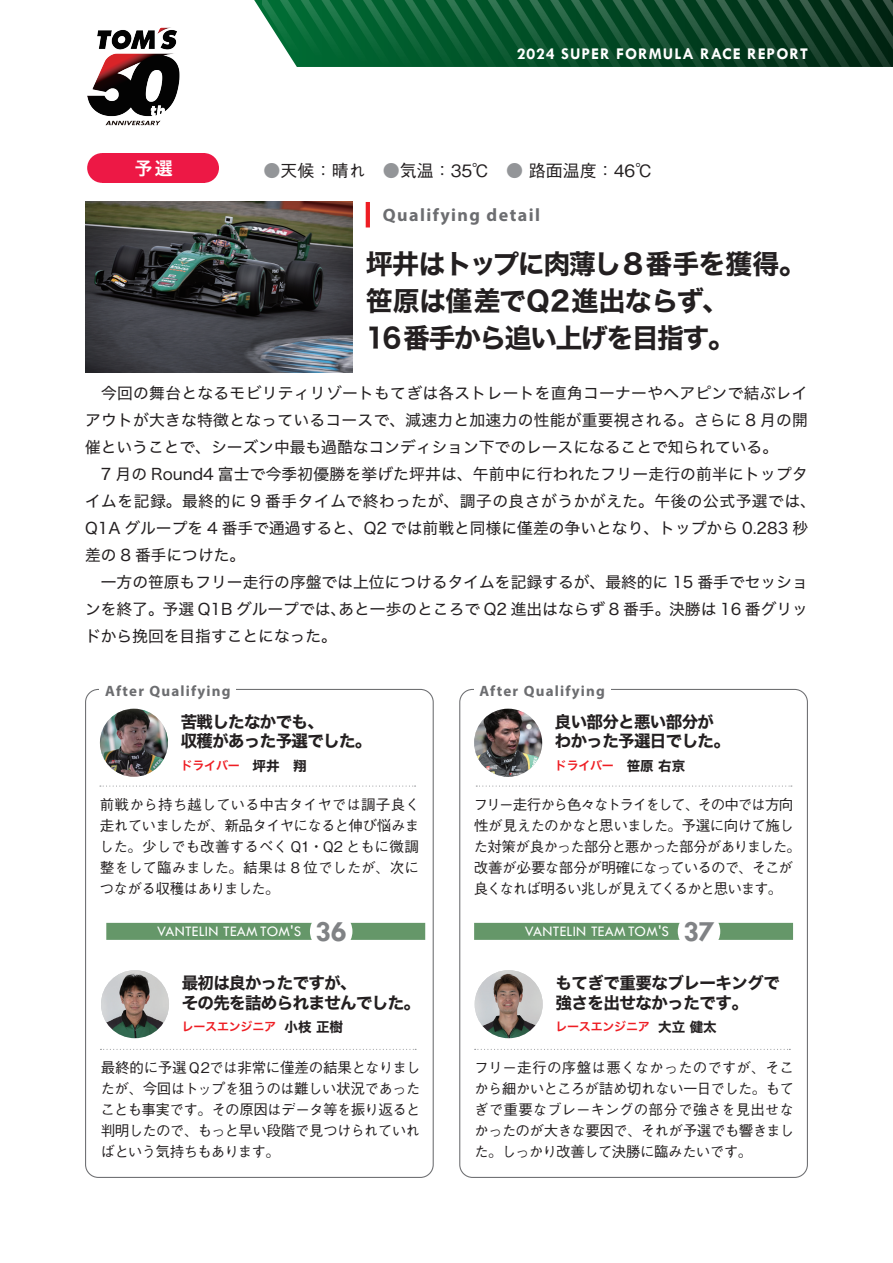
<style>
.page{position:relative;width:893px;height:1263px;background:#fff}
.page>*{position:absolute;margin:0;border:0;box-sizing:border-box;transform-origin:0 0}
.t1{font:700 30px "Tw Cen";color:#808285}
.t2{font:27px/36.8px "Hiragino Sans W7";letter-spacing:-.05em;color:#231f20}
.t3{font:700 18px "Myriad Pro";letter-spacing:.08em;color:#6c6d70}
.t4{font:18px "Hiragino Sans W6";color:#fff}
.t5{font:500 16.95px "Gothic BBB Pro";color:#231f20}
.t6{font:16.5px/20px "Hiragino Sans W7";letter-spacing:-.04em;color:#231f20}
.t7{font:700 16.5px "Tw Cen";letter-spacing:.06em;color:#fff}
.t8{font:15.75px/27px "Hiragino Sans W4";color:#231f20}
.t9{font:15.75px "Hiragino Sans W4";letter-spacing:.02em;color:#231f20}
.t10{font:15.75px "Hiragino Sans W4";letter-spacing:.03em;color:#231f20}
.t11{font:15px "Tw Cen";letter-spacing:.02em;color:#fff}
.t12{font:700 15px "Myriad Pro";letter-spacing:.08em;color:#6c6d70}
.t13{font:500 14.55px/21px "Gothic BBB Pro";letter-spacing:-.05em;color:#231f20;text-align:justify}
.t14{font:500 14.55px "Gothic BBB Pro";letter-spacing:-.07em;color:#231f20}
.t15{font:13.5px "Hiragino Sans W7";color:#231f20}
.t16{font:12px "Hiragino Sans W6";letter-spacing:-.02em;color:#ee1d23}
.s1{color:#939598}
</style>
<div class="page">
<img style="left:85px;top:202px;width:268px;height:170px">
<hr style="left:366px;top:202px;width:4px;height:25px;background:#ee1d23">
<div style="left:102px;top:153px;width:102px;height:30px;background:#ed1845"></div>
<div style="left:87px;top:153px;width:30px;height:30px;background:#ed1845;border-radius:50%"></div>
<div style="left:189px;top:153px;width:30px;height:30px;background:#ed1845;border-radius:50%"></div>
<svg style="left:100px;top:785px;width:316px;height:2px"></svg>
<img style="left:475px;top:970px;width:68px;height:68px;border-radius:34px">
<svg style="left:475px;top:1049px;width:315px;height:1px"></svg>
<div style="left:106px;top:923px;width:319px;height:17px;background:#659769"></div>
<div style="left:310px;top:910px;width:42px;height:43px;background:#fff;border-radius:50%"></div>
<img style="left:101px;top:970px;width:68px;height:68px;border-radius:34px">
<svg style="left:100px;top:1049px;width:316px;height:1px"></svg>
<svg style="left:476px;top:785px;width:316px;height:2px"></svg>
<div style="left:474px;top:923px;width:319px;height:17px;background:#659769"></div>
<div style="left:678px;top:910px;width:42px;height:43px;background:#fff;border-radius:50%"></div>
<img style="left:262px;top:0;width:631px;height:67px">
<img style="left:87px;top:27px;width:93px;height:99px">
<img style="left:100px;top:709px;width:68px;height:68px;border-radius:34px">
<img style="left:474px;top:709px;width:68px;height:68px;border-radius:34px">
<p class="t4" style="left:134px;top:152px;width:40px">予選</p>
<p class="t7" style="left:517px;top:44px;width:293px">2024 SUPER FORMULA RACE REPORT</p>
<p class="t5" style="left:264px;top:157px;width:390px"><span class="s1">●</span>天候：晴れ　<span class="s1">●</span>気温：35℃　<span class="s1">●</span> 路面温度：46°C</p>
<p class="t3" style="left:383px;top:203px;width:159px">Qualifying detail</p>
<h2 class="t2" style="left:366px;top:247px;width:442px">坪井はトップに肉薄し8番手を獲得。笹原は僅差でQ2進出ならず、<br>16番手から追い上げを目指す。</h2>
<p class="t9" style="left:85px;top:379px;width:724px">　今回の舞台となるモビリティリゾートもてぎは各ストレートを直角コーナーやヘアピンで結ぶレイ</p>
<p class="t9" style="left:85px;top:406px;width:724px">アウトが大きな特徴となっているコースで、減速力と加速力の性能が重要視される。さらに 8 月の開</p>
<p class="t8" style="left:85px;top:432px;width:694px">催ということで、シーズン中最も過酷なコンディション下でのレースになることで知られている。</p>
<p class="t8" style="left:85px;top:459px;width:724px">　7 月の Round4 富士で今季初優勝を挙げた坪井は、午前中に行われたフリー走行の前半にトップタ</p>
<p class="t10" style="left:85px;top:487px;width:732px">イムを記録。最終的に 9 番手タイムで終わったが、調子の良さがうかがえた。午後の公式予選では、</p>
<p class="t8" style="left:85px;top:513px;width:724px">Q1A グループを 4 番手で通過すると、Q2 では前戦と同様に僅差の争いとなり、トップから 0.283 秒</p>
<p class="t8" style="left:85px;top:540px;width:162px">差の 8 番手につけた。</p>
<p class="t8" style="left:85px;top:567px;width:724px">　一方の笹原もフリー走行の序盤では上位につけるタイムを記録するが、最終的に 15 番手でセッショ</p>
<p class="t8" style="left:338px;top:594px;width:471px">あと一歩のところで Q2 進出はならず 8 番手。決勝は 16 番グリッ</p>
<p class="t8" style="left:85px;top:594px;width:263px">ンを終了。予選 Q1B グループでは、ドから挽回を目指すことになった。</p>
<p class="t12" style="left:105px;top:681px;width:127px">After Qualifying</p>
<p class="t12" style="left:479px;top:681px;width:127px">After Qualifying</p>
<p class="t6" style="left:181px;top:712px;width:192px">苦戦したなかでも、<br>収穫があった予選でした。</p>
<p class="t15" style="left:253px;top:755px;width:55px">坪井　翔</p>
<p class="t16" style="left:181px;top:755px;width:61px">ドライバー</p>
<p class="t6" style="left:555px;top:712px;width:176px">良い部分と悪い部分がわかった予選日でした。</p>
<p class="t15" style="left:627px;top:755px;width:60px">笹原右京</p>
<p class="t16" style="left:555px;top:755px;width:61px">ドライバー</p>
<p class="t13" style="left:99px;top:792px;width:322px">前戦から持ち越している中古タイヤでは調子良く走れていましたが、新品タイヤになると伸び悩みました。少しでも改善するべく Q ・1 Q2 ともに微調整をして臨みました。結果は 8 位でしたが、次につながる収穫はありました。</p>
<p class="t13" style="left:473px;top:792px;width:329px;text-align:left">フリー走行から色々なトライをして、<br>性が見えたのかなと思いました。予選に向けて施した対策が良かった部分と悪かった部分がありました。改善が必要な部分が明確になっているので、そこが良くなれば明るい兆しが見えてくるかと思います。</p>
<p class="t14" style="left:697px;top:793px;width:98px">その中では方向</p>
<p class="t11" style="left:157px;top:922px;width:146px">VANTELIN TEAMTOM S'</p>
<h1 class="t1" style="left:316px;top:913px;width:33px">36</h1>
<p class="t11" style="left:525px;top:922px;width:146px">VANTELIN TEAMTOM S'</p>
<h1 class="t1" style="left:683px;top:913px;width:33px">37</h1>
<p class="t6" style="left:182px;top:974px;width:240px">最初は良かったですが、<br>その先を詰められませんでした。</p>
<p class="t15" style="left:285px;top:1016px;width:60px">小枝正樹</p>
<p class="t16" style="left:182px;top:1016px;width:96px">レースエンジニア</p>
<p class="t6" style="left:555px;top:974px;width:226px">もてぎで重要なブレーキングで強さを出せなかったです。</p>
<p class="t15" style="left:658px;top:1016px;width:60px">大立健太</p>
<p class="t16" style="left:555px;top:1016px;width:96px">レースエンジニア</p>
<p class="t13" style="left:100px;top:1055px;width:321px">最終的に予選 Q2では非常に僅差の結果となりましたが、今回はトップを狙うのは難しい状況であったことも事実です。その原因はデータ等を振り返ると判明したので、もっと早い段階で見つけられていればという気持ちもあります。</p>
<p class="t13" style="left:474px;top:1055px;width:321px">フリー走行の序盤は悪くなかったのですが、そこから細かいところが詰め切れない一日でした。もてぎで重要なブレーキングの部分で強さを見出せなかったのが大きな要因で、それが予選でも響きました。しっかり改善して決勝に臨みたいです。</p>
</div>
